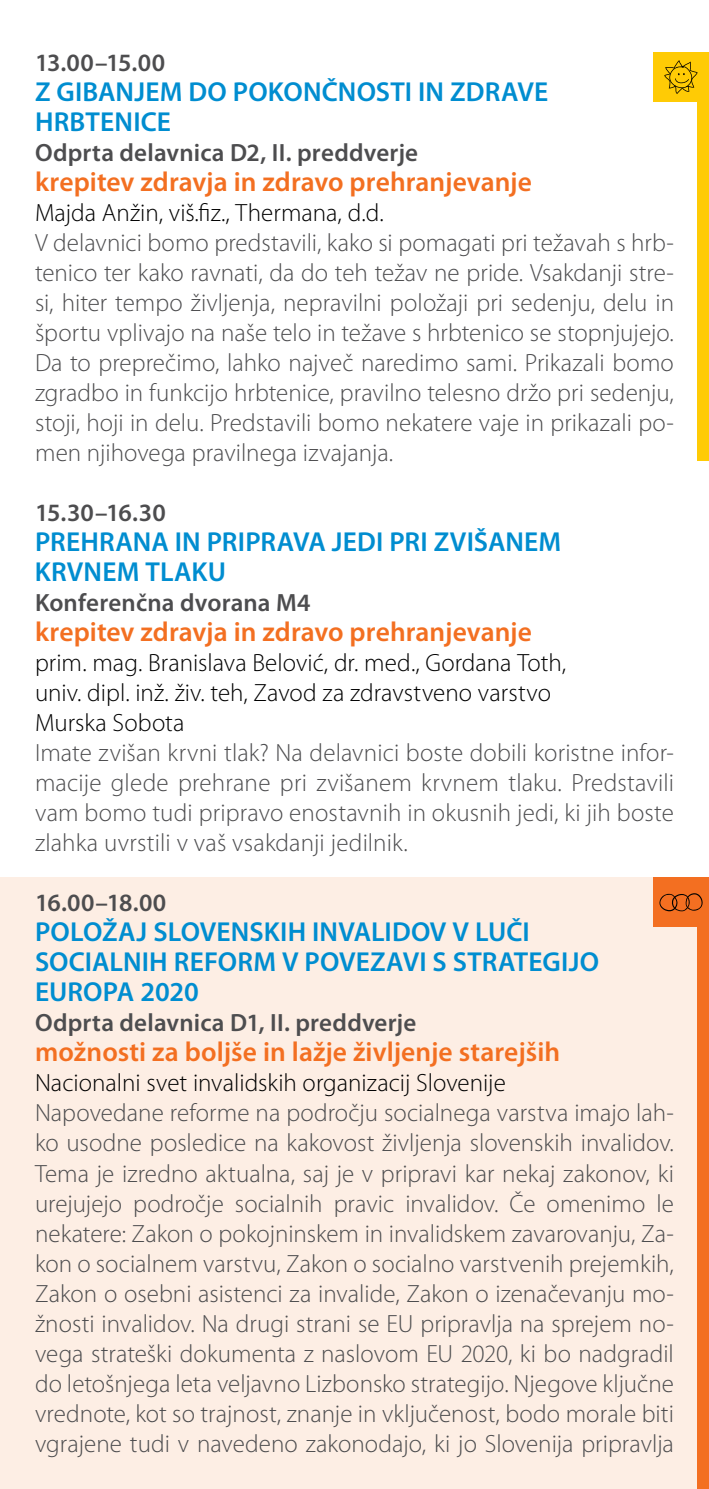
<style>
.page{position:relative;width:709px;height:1489px;background:#fff}
.page>*{position:absolute;margin:0;border:0;box-sizing:border-box;transform-origin:0 0}
.t1{font:600 27.5px/30px "Myriad Pro";letter-spacing:.005em;color:#008dd0}
.t2{font:600 27.5px "Myriad Pro";letter-spacing:.005em;color:#f36f21}
.t3{font:300 25px/30px "Myriad Pro";letter-spacing:.005em;color:#4d4d4f;text-align:justify}
.t4{font:300 25px/30px "Myriad Pro";color:#000}
.t5{font:600 25px "Myriad Pro";letter-spacing:.01em;color:#4d4d4f}
</style>
<div class="page">
<div style="left:0;top:877px;width:709px;height:611px;background:#fdeee4"></div>
<div style="left:697px;top:877px;width:12px;height:611px;background:#f36f21"></div>
<div style="left:653px;top:877px;width:56px;height:49px;background:#f36f21"></div>
<svg style="left:659px;top:893px;width:44px;height:18px"></svg>
<div style="left:697px;top:53px;width:12px;height:408px;background:#ffcb05"></div>
<div style="left:653px;top:52px;width:56px;height:50px;background:#ffcb05"></div>
<svg style="left:664px;top:60px;width:33px;height:34px"></svg>
<p class="t5" style="left:35px;top:47px;width:132px">13.00–15.00</p>
<p class="t1" style="left:35px;top:76px;width:515px">Z gibanjem do pokončnosti in zdrave hrbtenice</p>
<p class="t5" style="left:35px;top:137px;width:385px">Odprta delavnica D2, II . preddverje</p>
<p class="t2" style="left:35px;top:164px;width:498px">krepitev zdravja in zdravo prehranjevanje</p>
<p class="t4" style="left:35px;top:198px;width:350px">Majda Anžin, viš.fiz., Thermana, d.d.</p>
<p class="t3" style="left:35px;top:228px;width:640px">V delavnici bomo predstavili, kako si pomagati pri težavah s hrb&shy;tenico ter kako ravnati, da do teh težav ne pride. Vsakdanji stre&shy;si, hiter tempo življenja, nepravilni položaji pri sedenju, delu in športu vplivajo na naše telo in težave s hrbtenico se stopnjujejo.<br>Da to preprečimo, lahko največ naredimo sami. Prikazali bomo zgradbo in funkcijo hrbtenice, pravilno telesno držo pri sedenju, stoji, hoji in delu. Predstavili bomo nekatere vaje in prikazali po&shy;men njihovega pravilnega izvajanja.</p>
<p class="t5" style="left:35px;top:497px;width:132px">15.30–16.30</p>
<p class="t1" style="left:35px;top:526px;width:528px">Prehrana in priprava jedi pri zvišanem krvnem tlaku</p>
<p class="t5" style="left:35px;top:587px;width:277px">Konferenčna dvorana M4</p>
<p class="t2" style="left:35px;top:614px;width:498px">krepitev zdravja in zdravo prehranjevanje</p>
<p class="t4" style="left:35px;top:648px;width:532px">prim. mag. Branislava Belović, dr. med., Gordana Toth, univ. dipl. inž. živ. teh, Zavod za zdravstveno varstvo<br>Murska Sobota</p>
<p class="t3" style="left:35px;top:738px;width:640px">Imate zvišan krvni tlak? Na delavnici boste dobili koristne infor&shy;macije glede prehrane pri zvišanem krvnem tlaku. Predstavili vam bomo tudi pripravo enostavnih in okusnih jedi, ki jih boste zlahka uvrstili v vaš vsakdanji jedilnik.</p>
<p class="t5" style="left:35px;top:887px;width:133px">16.00–18.00</p>
<p class="t1" style="left:35px;top:916px;width:565px">Položaj slovenskih invalidov v luči socialnih reform v povezavi s strategijo<br>Eu ropa 2020</p>
<p class="t5" style="left:35px;top:1007px;width:383px">Odprta delavnica D1, II . preddverje</p>
<p class="t2" style="left:35px;top:1034px;width:526px">možnosti za boljše in lažje življenje starejših</p>
<p class="t4" style="left:35px;top:1068px;width:472px">Nacionalni svet invalidskih organizacij Slovenije</p>
<p class="t3" style="left:35px;top:1098px;width:640px">Napovedane reforme na področju socialnega varstva imajo lah&shy;ko usodne posledice na kakovost življenja slovenskih invalidov.<br>Tema je izredno aktualna, saj je v pripravi kar nekaj zakonov, ki urejujejo področje socialnih pravic invalidov. Če omenimo le nekatere: Zakon o pokojninskem in invalidskem zavarovanju, Za&shy;kon o socialnem varstvu, Zakon o socialno varstvenih prejemkih, Zakon o osebni asistenci za invalide, Zakon o izenačevanju mo&shy;žnosti invalidov. Na drugi strani se EU pripravlja na sprejem no&shy;vega strateški dokumenta z naslovom EU 2020, ki bo nadgradil do letošnjega leta veljavno Lizbonsko strategijo. Njegove ključne vrednote, kot so trajnost, znanje in vključenost, bodo morale biti vgrajene tudi v navedeno zakonodajo, ki jo Slovenija pripravlja</p>
</div>
